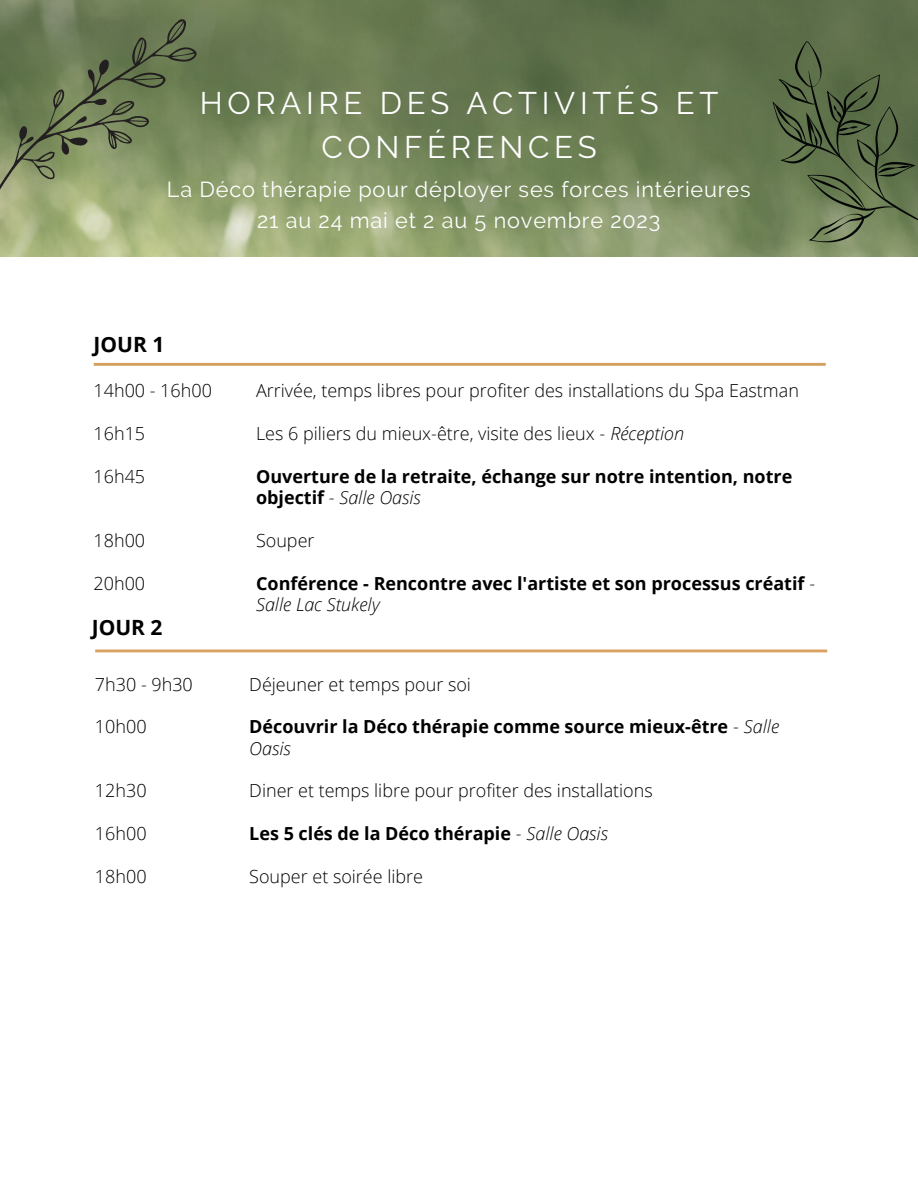
<style>
.page{position:relative;width:918px;height:1188px;background:#fff}
.page>*{position:absolute;margin:0;border:0;box-sizing:border-box;transform-origin:0 0}
.t1{font:31.2px/43.3px "Raleway";letter-spacing:.15em;color:#fff;text-align:center}
.t2{font:21.6px/31.5px "Raleway";letter-spacing:.04em;color:#fff;text-align:center}
.t3{font:700 21px "Open Sans";color:#000}
.t4{font:300 18px "Open Sans";color:#000}
.t5{font:700 18px/21.3px "Open Sans";color:#000}
.s1{font-style:italic}
.s2{font-weight:300}
.s3{font-weight:300;font-style:italic}
</style>
<div class="page">
<img style="left:0;top:0;width:918px;height:257px">
<svg style="left:772px;top:41px;width:146px;height:201px;background:#5b6b48"></svg>
<svg style="left:0;top:3px;width:225px;height:227px;background:#79885e"></svg>
<svg style="left:94px;top:363px;width:732px;height:3px;background:#d6a668"></svg>
<svg style="left:95px;top:650px;width:732px;height:2px"></svg>
<h1 class="t1" style="left:200px;top:82px;width:520px">HORAIRE DES ACTIVITÉS ET<br>CONFÉRENCES</h1>
<p class="t2" style="left:167px;top:173px;width:585px">La Déco thérapie pour déployer ses forces intérieures<br>21 au 24 mai et 2 au 5 novembre 2023</p>
<p class="t3" style="left:94px;top:330px;width:72px">JOUR 1</p>
<p class="t4" style="left:94px;top:378px;width:120px">14h00 - 16h00</p>
<p class="t4" style="left:94px;top:421px;width:53px">16h15</p>
<p class="t4" style="left:94px;top:463px;width:53px">16h45</p>
<p class="t4" style="left:94px;top:528px;width:53px">18h00</p>
<p class="t4" style="left:94px;top:570px;width:53px">20h00</p>
<p class="t3" style="left:92px;top:612px;width:72px">JOUR 2</p>
<p class="t4" style="left:95px;top:671px;width:99px">7h30 - 9h30</p>
<p class="t4" style="left:95px;top:714px;width:53px">10h00</p>
<p class="t4" style="left:95px;top:778px;width:53px">12h30</p>
<p class="t4" style="left:95px;top:821px;width:53px">16h00</p>
<p class="t4" style="left:95px;top:864px;width:53px">18h00</p>
<p class="t4" style="left:256px;top:378px;width:544px">Arrivée, temps libres pour profiter des installations du Spa Eastman</p>
<p class="t4" style="left:256px;top:421px;width:430px">Les 6 piliers du mieux-être, visite des lieux - <span class="s1">Réception</span></p>
<p class="t5" style="left:256px;top:465px;width:538px">Ouverture de la retraite, échange sur notre intention, notre objectif <span class="s2">-</span> <span class="s3">Salle Oasis</span></p>
<p class="t4" style="left:256px;top:528px;width:60px">Souper</p>
<p class="t5" style="left:256px;top:572px;width:561px">Conférence - Rencontre avec l'artiste et son processus créatif <span class="s2">-<br></span><span class="s3">Salle Lac Stukely</span></p>
<p class="t4" style="left:249px;top:671px;width:223px">Déjeuner et temps pour soi</p>
<p class="t5" style="left:249px;top:716px;width:531px">Découvrir la Déco thérapie comme source mieux-être <span class="s2">-</span> <span class="s3">Salle<br>Oasis</span></p>
<p class="t4" style="left:249px;top:778px;width:405px">Diner et temps libre pour profiter des installations</p>
<p class="t5" style="left:249px;top:823px;width:360px">Les 5 clés de la Déco thérapie <span class="s2">-</span> <span class="s3">Salle Oasis</span></p>
<p class="t4" style="left:249px;top:864px;width:175px">Souper et soirée libre</p>
</div>
